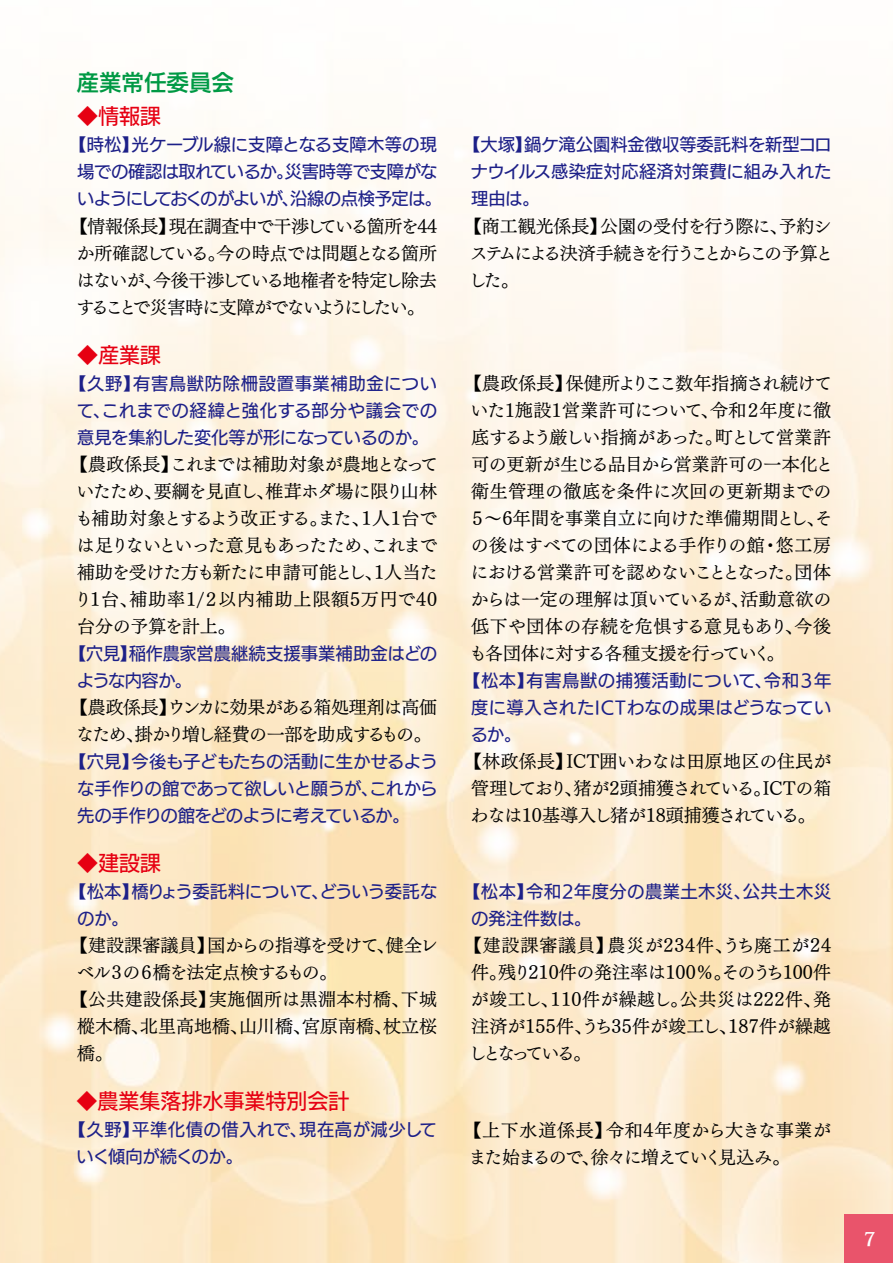
<style>
.page{position:relative;width:893px;height:1263px;background:#fff}
.page>*{position:absolute;margin:0;border:0;box-sizing:border-box;transform-origin:0 0}
.t1{font:22.5px "UD Kakugo Large Pro DB";color:#094}
.t2{font:21px "UD Kakugo Large Pro M";color:#e60012}
.t3{font:700 19.2px "Koz Min Pro";color:#fff}
.t4{font:18px/27px "UD Mincho Pro M";letter-spacing:-.02em;color:#000;text-align:justify}
.t5{font:18px/27px "UD Mincho Pro M";letter-spacing:-.07em;color:#000;text-align:center}
.t6{font:18px/27px "UD Mincho Pro M";letter-spacing:-.05em;color:#000;text-align:center}
.t7{font:18px "UD Mincho Pro M";color:#000}
.t8{font:18px "UD Mincho Pro M";letter-spacing:.015em;color:#000}
.t9{font:18px "UD Mincho Pro M";letter-spacing:-.115em;color:#000}
.t10{font:17.25px/27px "UD Kakugo Large Pro M";color:#1d2088;text-align:justify}
.t11{font:17.25px/27px "UD Kakugo Large Pro M";letter-spacing:-.02em;color:#1d2088;text-align:center}
.t12{font:17.25px/27px "UD Kakugo Large Pro M";letter-spacing:.025em;color:#1d2088;text-align:center}
.t13{font:17.25px/27px "UD Kakugo Large Pro M";letter-spacing:.035em;color:#1d2088}
.t14{font:17.25px/27px "UD Kakugo Large Pro M";letter-spacing:.03em;color:#1d2088}
</style>
<div class="page">
<div style="left:844px;top:1214px;width:49px;height:49px;background:#e9546b"></div>
<p class="t1" style="left:77px;top:64px;width:159px">産業常任委員会</p>
<p class="t2" style="left:77px;top:99px;width:85px">◆情報課</p>
<p class="t11" style="left:69px;top:131px;width:374px">【時松】光ケーブル線に支障となる支障木等の現場での確認は取れているか。災害時等で支障がないようにしておくのがよいが、沿線の点検予定は。</p>
<p class="t5" style="left:70px;top:212px;width:369px">【情報係長】現在調査中で干渉している箇所を44か所確認している。今の時点では問題となる箇所はないが、今後干渉している地権者を特定し除去することで災害時に支障がでないようにしたい。</p>
<p class="t2" style="left:77px;top:337px;width:85px">◆産業課</p>
<p class="t12" style="left:69px;top:369px;width:369px">【久野】有害鳥獣防除柵設置事業補助金について、これまでの経緯と強化する部分や議会での意見を集約した変化等が形になっているのか。</p>
<p class="t4" style="left:70px;top:450px;width:370px">【農政係長】これまでは補助対象が農地となっていたため、要綱を見直し、椎茸ホダ場に限り山林も補助対象とするよう改正する。また、1人1台では足りないといった意見もあったため、これまで補助を受けた方も新たに申請可能とし、1人当たり1台、補助率1/２以内補助上限額5万円で40台分の予算を計上。</p>
<p class="t10" style="left:77px;top:639px;width:362px;text-indent:-8px">【穴見】稲作農家営農継続支援事業補助金はどのような内容か。</p>
<p class="t6" style="left:70px;top:693px;width:369px">【農政係長】ウンカに効果がある箱処理剤は高価なため、掛かり増し経費の一部を助成するもの。</p>
<p class="t10" style="left:77px;top:747px;width:362px;text-indent:-8px">【穴見】今後も子どもたちの活動に生かせるような手作りの館であって欲しいと願うが、これから先の手作りの館をどのように考えているか。</p>
<p class="t2" style="left:77px;top:846px;width:85px">◆建設課</p>
<p class="t10" style="left:77px;top:877px;width:361px;text-indent:-8px">【松本】橋りょう委託料について、どういう委託なのか。</p>
<p class="t4" style="left:70px;top:931px;width:370px">【建設課審議員】国からの指導を受けて、健全レ</p>
<p class="t9" style="left:76px;top:958px;width:263px">ベル３の６橋を法定点検するもの。</p>
<p class="t8" style="left:70px;top:985px;width:369px">【公共建設係長】実施個所は黒淵本村橋、下城</p>
<p class="t7" style="left:77px;top:1012px;width:362px">樅木橋、北里高地橋、山川橋、宮原南橋、杖立桜</p>
<p class="t4" style="left:77px;top:1039px;width:38px">橋。</p>
<p class="t10" style="left:471px;top:131px;width:362px;text-indent:-8px">【大塚】鍋ケ滝公園料金徴収等委託料を新型コロナウイルス感染症対応経済対策費に組み入れた理由は。</p>
<p class="t4" style="left:464px;top:212px;width:371px">【商工観光係長】公園の受付を行う際に、予約システムによる決済手続きを行うことからこの予算とした。</p>
<p class="t4" style="left:464px;top:369px;width:371px;text-align:left">【農政係長】保健所よりここ数年指摘され続けていた１施設１営業許可について、令和２年度に徹底するよう厳しい指摘があった。町として営業許可の更新が生じる品目から営業許可の一本化と衛生管理の徹底を条件に次回の更新期までの<br>５～6年間を事業自立に向けた準備期間とし、その後はすべての団体による手作りの館・悠工房における営業許可を認めないこととなった。団体からは一定の理解は頂いているが、活動意欲の低下や団体の存続を危惧する意見もあり、今後も各団体に対する各種支援を行っていく。</p>
<p class="t10" style="left:471px;top:666px;width:362px;text-indent:-8px">【松本】有害鳥獣の捕獲活動について、令和３年度に導入されたICTわなの成果はどうなっているか。</p>
<p class="t4" style="left:464px;top:747px;width:369px;text-align:center">【林政係長】ICT囲いわなは田原地区の住民が管理しており、猪が2頭捕獲されている。ICTの箱わなは10基導入し猪が18頭捕獲されている。</p>
<p class="t14" style="left:471px;top:877px;width:361px;text-indent:-8px">【松本】令和2年度分の農業土木災、公共土木災の発注件数は。</p>
<p class="t4" style="left:464px;top:931px;width:369px">【建設課審議員】農災が234件、うち廃工が24件。残り210件の発注率は100％。そのうち100件が竣工し、110件が繰越し。公共災は222件、発注済が155件、うち35件が竣工し、187件が繰越しとなっている。</p>
<p class="t2" style="left:77px;top:1084px;width:275px">◆農業集落排水事業特別会計</p>
<p class="t13" style="left:77px;top:1116px;width:362px;text-indent:-8px">【久野】平準化債の借入れで、現在高が減少していく傾向が続くのか。</p>
<p class="t4" style="left:463px;top:1116px;width:369px">【上下水道係長】令和4年度から大きな事業がまた始まるので、徐々に増えていく見込み。</p>
<p class="t3" style="left:864px;top:1225px;width:13px">7</p>
</div>
